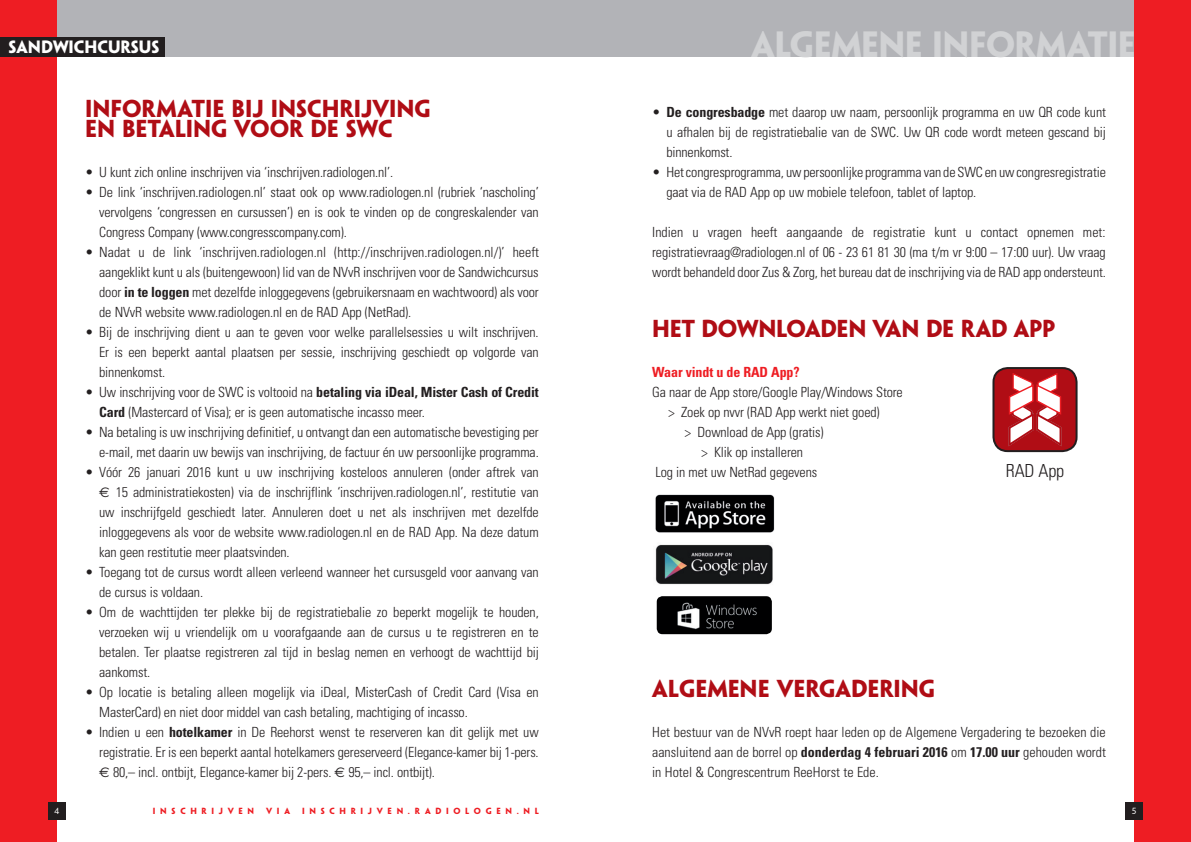
<style>
.page{position:relative;width:1191px;height:842px;background:#fff}
.page>*{position:absolute;margin:0;border:0;box-sizing:border-box;transform-origin:0 0}
.t1{font:700 32.8px "Penumbra Sans Std";letter-spacing:-.015em;color:#d1d2d4}
.t2{font:700 22px "Penumbra Sans Std";color:#b00d15}
.t3{font:300 condensed 18px "Univers";letter-spacing:-.01em;color:#231f20}
.t4{font:700 16px "Penumbra Sans Std";color:#fff}
.t5{font:300 condensed 14px/20px "Univers";letter-spacing:-.01em;color:#231f20;text-align:justify}
.t6{font:700 condensed 14px "Univers";letter-spacing:-.01em;color:#ee1d23}
.t7{font:700 8px "Penumbra Sans Std";letter-spacing:.59em;color:#ee1d23}
.t8{font:8px "Penumbra Sans Std";color:#fff}
.s1{font-weight:700}
.s2{font-family:"Euro Sans";font-weight:400;font-stretch:normal}
</style>
<div class="page">
<div style="left:0;top:0;width:1191px;height:57px;background:#b2b3b7"></div>
<div style="left:0;top:0;width:57px;height:842px;background:#ee1d23"></div>
<div style="left:0;top:37px;width:164px;height:20px;background:#221e1f"></div>
<div style="left:48px;top:802px;width:17px;height:17px;background:#221e1f"></div>
<div style="left:1134px;top:0;width:57px;height:842px;background:#ee1d23"></div>
<div style="left:1125px;top:802px;width:17px;height:17px;background:#221e1f"></div>
<div style="left:993px;top:368px;width:83px;height:83px;background:#b00d15;border-radius:14px"></div>
<svg style="left:1008px;top:373px;width:53px;height:73px"></svg>
<div style="left:992px;top:367px;width:85px;height:85px;border:2px solid #231f20;border-radius:14px"></div>
<img style="left:655px;top:494px;width:120px;height:39px">
<img style="left:655px;top:544px;width:118px;height:41px">
<img style="left:657px;top:596px;width:115px;height:38px">
<p class="t4" style="left:9px;top:36px;width:152px">SANDWICHCURSUS</p>
<p class="t1" style="left:751px;top:23px;width:385px">ALGEMENE INFORMATIE</p>
<p class="t2" style="left:85px;top:94px;width:347px">INFORMATIE BIJ INSCHRIJVING</p>
<p class="t2" style="left:85px;top:114px;width:309px">EN BETALING VOOR DE SWC</p>
<p class="t5" style="left:85px;top:162px;width:310px">• U kunt zich online inschrijven via ‘inschrijven.radiologen.nl’.</p>
<p class="t5" style="left:99px;top:182px;width:441px;text-indent:-14px">• De link ‘inschrijven.radiologen.nl’ staat ook op www.radiologen.nl (rubriek ‘nascholing’ vervolgens ‘congressen en cursussen’) en is ook te vinden op de congreskalender van Congress Company (www.congresscompany.com).</p>
<p class="t5" style="left:99px;top:242px;width:441px;text-indent:-14px">• Nadat u de link ‘inschrijven.radiologen.nl (http://inschrijven.radiologen.nl/)’ heeft aangeklikt kunt u als (buitengewoon) lid van de NVvR inschrijven voor de Sandwichcursus door <span class="s1">in te loggen</span> met dezelfde inloggegevens (gebruikersnaam en wachtwoord) als voor de NVvR website www.radiologen.nl en de RAD App (NetRad).</p>
<p class="t5" style="left:99px;top:322px;width:441px;text-indent:-14px">• Bij de inschrijving dient u aan te geven voor welke parallelsessies u wilt inschrijven.<br>Er is een beperkt aantal plaatsen per sessie, inschrijving geschiedt op volgorde van binnenkomst.</p>
<p class="t5" style="left:99px;top:382px;width:441px;text-indent:-14px">• Uw inschrijving voor de SWC is voltooid na <span class="s1">betaling via iDeal, Mister Cash of Credit<br>Card</span> (Mastercard of Visa); er is geen automatische incasso meer.</p>
<p class="t5" style="left:85px;top:422px;width:455px;text-align:right">• Na betaling is uw inschrijving definitief, u ontvangt dan een automatische bevestiging per e-mail, met daarin uw bewijs van inschrijving, de factuur én uw persoonlijke programma.</p>
<p class="t5" style="left:99px;top:462px;width:441px;text-indent:-14px">• Vóór 26 januari 2016 kunt u uw inschrijving kosteloos annuleren (onder aftrek van <span class="s2">€</span> 15 administratiekosten) via de inschrijflink ‘inschrijven.radiologen.nl’, restitutie van uw inschrijfgeld geschiedt later. Annuleren doet u net als inschrijven met dezelfde inloggegevens als voor de website www.radiologen.nl en de RAD App. Na deze datum kan geen restitutie meer plaatsvinden.</p>
<p class="t5" style="left:99px;top:562px;width:441px;text-indent:-14px">• Toegang tot de cursus wordt alleen verleend wanneer het cursusgeld voor aanvang van de cursus is voldaan.</p>
<p class="t5" style="left:99px;top:602px;width:441px;text-indent:-14px">• Om de wachttijden ter plekke bij de registratiebalie zo beperkt mogelijk te houden, verzoeken wij u vriendelijk om u voorafgaande aan de cursus u te registreren en te betalen. Ter plaatse registreren zal tijd in beslag nemen en verhoogt de wachttijd bij aankomst.</p>
<p class="t5" style="left:99px;top:682px;width:441px;text-indent:-14px">• Op locatie is betaling alleen mogelijk via iDeal, MisterCash of Credit Card (Visa en<br>MasterCard) en niet door middel van cash betaling, machtiging of incasso.</p>
<p class="t5" style="left:99px;top:722px;width:441px;text-indent:-14px">• Indien u een <span class="s1">hotelkamer</span> in De Reehorst wenst te reserveren kan dit gelijk met uw registratie. Er is een beperkt aantal hotelkamers gereserveerd (Elegance-kamer bij 1-pers. <span class="s2">€</span> 80,– incl. ontbijt, Elegance-kamer bij 2-pers. <span class="s2">€</span> 95,– incl. ontbijt).</p>
<p class="t8" style="left:54px;top:806px;width:6px">4</p>
<p class="t7" style="left:153px;top:805px;width:103px">INSCHRIJVEN</p>
<p class="t7" style="left:266px;top:805px;width:25px">VIA</p>
<p class="t7" style="left:302px;top:805px;width:238px">INSCHRIJVEN.RADIOLOGEN.NL</p>
<p class="t5" style="left:666px;top:102px;width:441px;text-indent:-14px">• <span class="s1">De congresbadge</span> met daarop uw naam, persoonlijk programma en uw QR code kunt u afhalen bij de registratiebalie van de SWC. Uw QR code wordt meteen gescand bij binnenkomst.</p>
<p class="t5" style="left:666px;top:162px;width:441px;text-indent:-14px">• Het congresprogramma, uw persoonlijke programma van de SWC en uw congresregistratie gaat via de RAD App op uw mobiele telefoon, tablet of laptop.</p>
<p class="t5" style="left:652px;top:222px;width:455px">Indien u vragen heeft aangaande de registratie kunt u contact opnemen met: registratievraag@radiologen.nl of 06 - 23 61 81 30 (ma t/m vr 9:00 – 17:00 uur). Uw vraag wordt behandeld door Zus &amp; Zorg, het bureau dat de inschrijving via de RAD app ondersteunt.</p>
<p class="t2" style="left:652px;top:314px;width:405px">HET DOWNLOADEN VAN DE RAD APP</p>
<p class="t6" style="left:652px;top:363px;width:149px">Waar vindt u de RAD App?</p>
<p class="t5" style="left:652px;top:382px;width:252px">Ga naar de App store/Google Play/Windows Store</p>
<p class="t5" style="left:668px;top:402px;width:212px">&gt; Zoek op nvvr (RAD App werkt niet goed)</p>
<p class="t5" style="left:685px;top:422px;width:140px">&gt; Download de App (gratis)</p>
<p class="t5" style="left:701px;top:442px;width:103px">&gt; Klik op installeren</p>
<p class="t5" style="left:655px;top:462px;width:163px">Log in met uw NetRad gegevens</p>
<p class="t3" style="left:1005px;top:460px;width:60px">RAD App</p>
<p class="t2" style="left:652px;top:674px;width:284px">ALGEMENE VERGADERING</p>
<p class="t5" style="left:652px;top:722px;width:455px">Het bestuur van de NVvR roept haar leden op de Algemene Vergadering te bezoeken die aansluitend aan de borrel op <span class="s1">donderdag 4 februari 2016</span> om <span class="s1">17.00 uur</span> gehouden wordt in Hotel &amp; Congrescentrum ReeHorst te Ede.</p>
<p class="t8" style="left:1132px;top:806px;width:6px">5</p>
</div>
